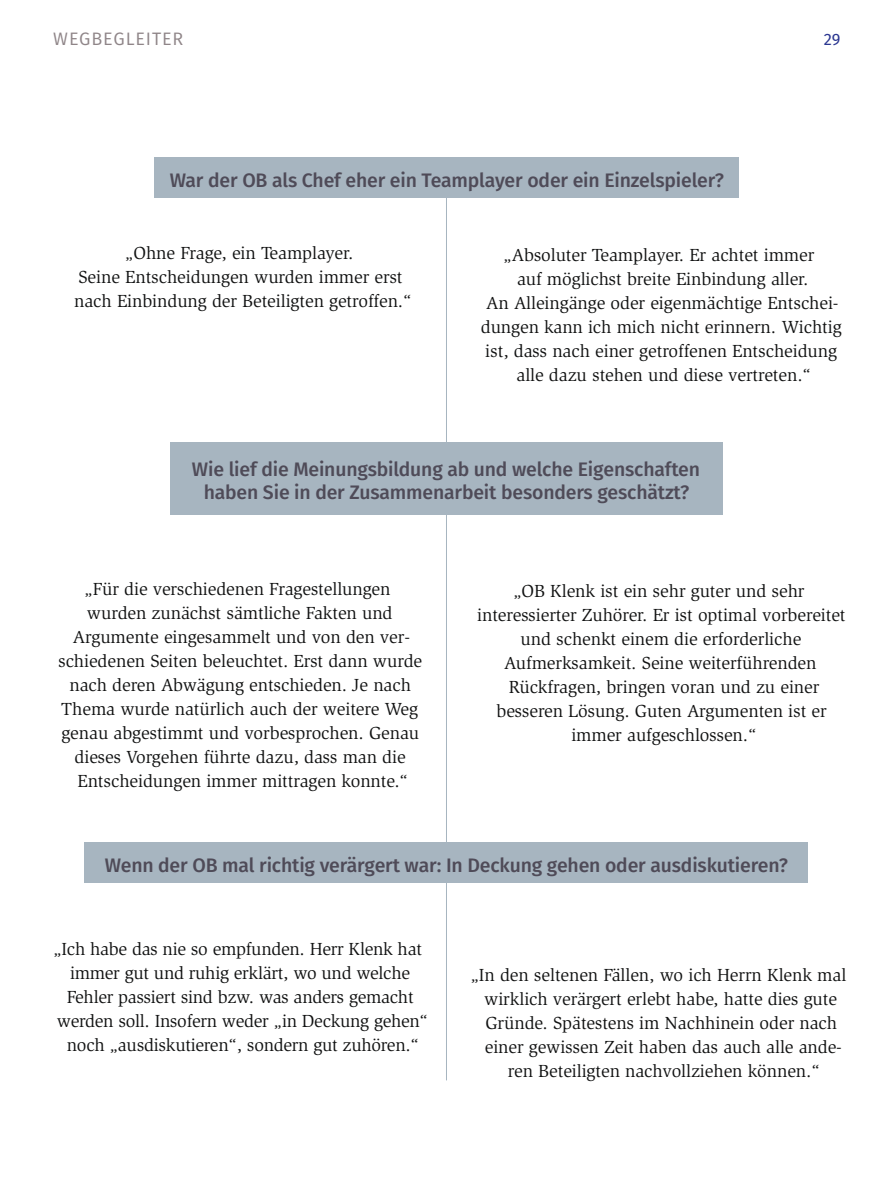
<style>
.page{position:relative;width:893px;height:1191px;background:#fff}
.page>*{position:absolute;margin:0;border:0;box-sizing:border-box;transform-origin:0 0}
.t1{font:500 19.5px/22.5px "Fira Sans";letter-spacing:-.01em;color:#4f4b58;text-align:center}
.t2{font:18px/24px "Slimbach Std";letter-spacing:-.005em;color:#111212;text-align:center}
.t3{font:18px "Fira Sans";letter-spacing:.05em;color:#8f8588}
.t4{font:16.5px "Fira Sans";color:#2b3791}
</style>
<div class="page">
<hr style="left:446px;top:178px;width:1px;height:902px;background:#a7b5c0">
<div style="left:85px;top:842px;width:723px;height:40px;background:#a7b5c0"></div>
<div style="left:170px;top:442px;width:552px;height:72px;background:#a7b5c0"></div>
<div style="left:154px;top:157px;width:585px;height:41px;background:#a7b5c0"></div>
<p class="t3" style="left:53px;top:26px;width:132px">WEGBEGLEITER</p>
<p class="t4" style="left:824px;top:26px;width:18px">29</p>
<p class="t1" style="left:170px;top:168px;width:555px">War der OB als Chef eher ein Teamplayer oder ein Einzelspieler?</p>
<p class="t2" style="left:74px;top:241px;width:339px">„Ohne Frage, ein Teamplayer.<br>Seine Entscheidungen wurden immer erst nach Einbindung der Beteiligten getroffen.“</p>
<p class="t2" style="left:481px;top:243px;width:362px">„Absoluter Teamplayer. Er achtet immer<br>auf möglichst breite Einbindung aller.<br>An Alleingänge oder eigenmächtige Entschei&shy;dungen kann ich mich nicht erinnern. Wichtig ist, dass nach einer getroffenen Entscheidung alle dazu stehen und diese vertreten.“</p>
<p class="t1" style="left:192px;top:457px;width:510px">Wie lief die Meinungsbildung ab und welche Eigenschaften haben Sie in der Zusammenarbeit besonders geschätzt?</p>
<p class="t2" style="left:58px;top:577px;width:366px">„Für die verschiedenen Fragestellungen wurden zunächst sämtliche Fakten und Argumente eingesammelt und von den ver&shy;schiedenen Seiten beleuchtet. Erst dann wurde nach deren Abwägung entschieden. Je nach Thema wurde natürlich auch der weitere Weg genau abgestimmt und vorbesprochen. Genau dieses Vorgehen führte dazu, dass man die Entscheidungen immer mittragen konnte.“</p>
<p class="t2" style="left:477px;top:579px;width:370px">„OB Klenk ist ein sehr guter und sehr interessierter Zuhörer. Er ist optimal vorbereitet und schenkt einem die erforderliche Aufmerksamkeit. Seine weiterführenden Rückfragen, bringen voran und zu einer besseren Lösung. Guten Argumenten ist er immer aufgeschlossen.“</p>
<p class="t1" style="left:105px;top:852px;width:685px">Wenn der OB mal richtig verärgert war: In Deckung gehen oder ausdiskutieren?</p>
<p class="t2" style="left:53px;top:937px;width:377px">„Ich habe das nie so empfunden. Herr Klenk hat immer gut und ruhig erklärt, wo und welche Fehler passiert sind bzw. was anders gemacht werden soll. Insofern weder „in Deckung gehen“ noch „ausdiskutieren“, sondern gut zuhören.“</p>
<p class="t2" style="left:470px;top:963px;width:377px">„In den seltenen Fällen, wo ich Herrn Klenk mal</p>
<p class="t2" style="left:484px;top:987px;width:354px">wirklich verärgert erlebt habe, hatte dies gute</p>
<p class="t2" style="left:485px;top:1011px;width:353px">Gründe. Spätestens im Nachhinein oder nach</p>
<p class="t2" style="left:485px;top:1035px;width:359px">einer gewissen Zeit haben das auch alle ande-</p>
<p class="t2" style="left:508px;top:1059px;width:314px">ren Beteiligten nachvollziehen können.“</p>
</div>
